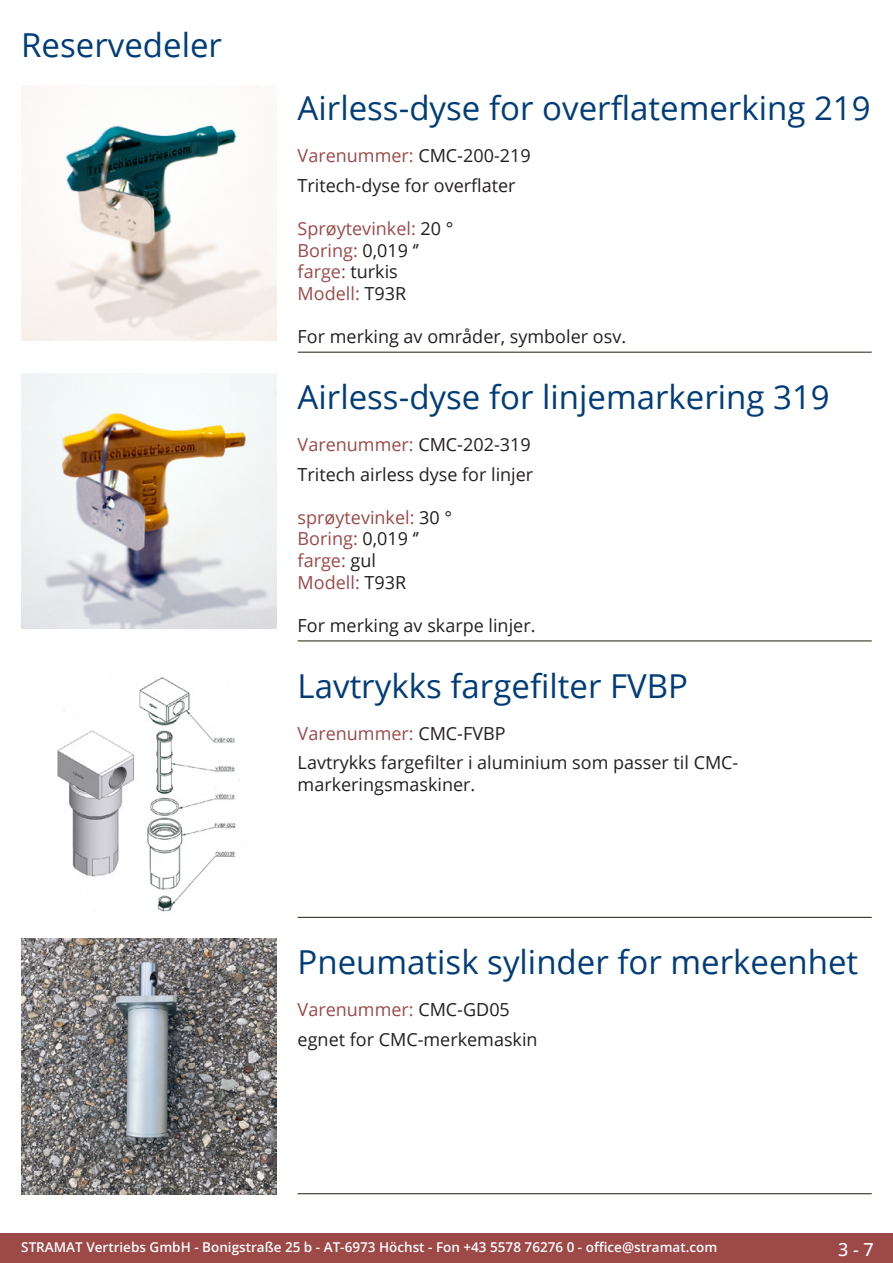
<style>
.page{position:relative;width:893px;height:1263px;background:#fff}
.page>*{position:absolute;margin:0;border:0;box-sizing:border-box;transform-origin:0 0}
.Produkttitel{font:33px "Open Sans";color:#003d78}
.RastTitel{font:33px "Open Sans";color:#003d78}
.Beschreibung_Text{font:18px/21.6px "Open Sans";color:#231f20}
.Beschreibung_Text-2{font:18px/21.6px "Open Sans";color:#9c4948}
.TechDaten_Überschrif{font:18px "Open Sans";color:#9c4948}
.t1{font:500 18px "Open Sans";color:#fff}
.t2{font:600 13.5px "Open Sans";color:#fff}
.s1{color:#231f20}
</style>
<div class="page">
<div style="left:0;top:1233px;width:893px;height:30px;background:#9c4948"></div>
<hr style="left:298px;top:352px;width:574px;height:1px;background:#201d08">
<hr style="left:298px;top:641px;width:574px;height:1px;background:#201d08">
<hr style="left:298px;top:917px;width:574px;height:1px;background:#201d08">
<hr style="left:298px;top:1193px;width:574px;height:1px;background:#201d08">
<img style="left:21px;top:85px;width:255px;height:255px">
<img style="left:21px;top:374px;width:255px;height:255px">
<img style="left:57px;top:677px;width:183px;height:235px">
<img style="left:21px;top:939px;width:255px;height:255px">
<p class="RastTitel" style="left:21px;top:22px;width:202px">Reservedeler</p>
<p class="Produkttitel" style="left:298px;top:86px;width:574px">Airless-dyse for overflatemerking 219</p>
<p class="TechDaten_Überschrif" style="left:298px;top:143px;width:235px">Varenummer: <span class="s1">CMC-200-219</span></p>
<p class="Beschreibung_Text" style="left:298px;top:174px;width:219px">Tritech-dyse for overflater</p>
<p class="Beschreibung_Text-2" style="left:298px;top:217px;width:157px">Sprøytevinkel: <span class="s1">20 °<br></span>Boring: <span class="s1">0,019 ‘’ </span>farge: <span class="s1">turkis<br></span>Modell: <span class="s1">T93R</span></p>
<p class="Beschreibung_Text" style="left:298px;top:325px;width:330px">For merking av områder, symboler osv.</p>
<p class="Produkttitel" style="left:298px;top:374px;width:534px">Airless-dyse for linjemarkering 319</p>
<p class="TechDaten_Überschrif" style="left:298px;top:432px;width:235px">Varenummer: <span class="s1">CMC-202-319</span></p>
<p class="Beschreibung_Text" style="left:298px;top:463px;width:237px">Tritech airless dyse for linjer</p>
<p class="Beschreibung_Text-2" style="left:298px;top:506px;width:156px">sprøytevinkel: <span class="s1">30 °<br></span>Boring: <span class="s1">0,019 ‘’ </span>farge: <span class="s1">gul<br></span>Modell: <span class="s1">T93R</span></p>
<p class="Beschreibung_Text" style="left:298px;top:614px;width:239px">For merking av skarpe linjer.</p>
<p class="Produkttitel" style="left:298px;top:663px;width:392px">Lavtrykks fargefilter FVBP</p>
<p class="TechDaten_Überschrif" style="left:298px;top:721px;width:209px">Varenummer: <span class="s1">CMC-FVBP</span></p>
<p class="Beschreibung_Text" style="left:298px;top:751px;width:442px">Lavtrykks fargefilter i aluminium som passer til CMC&shy;markeringsmaskiner.</p>
<p class="Produkttitel" style="left:298px;top:940px;width:562px">Pneumatisk sylinder for merkeenhet</p>
<p class="TechDaten_Überschrif" style="left:298px;top:997px;width:214px">Varenummer: <span class="s1">CMC-GD05</span></p>
<p class="Beschreibung_Text" style="left:298px;top:1028px;width:242px">egnet for CMC-merkemaskin</p>
<p class="t2" style="left:21px;top:1238px;width:698px">STRAMAT Vertriebs GmbH - Bonigstraße 25 b - AT-6973 Höchst - Fon +43 5578 76276 0 - office@stramat.com</p>
<p class="t1" style="left:838px;top:1237px;width:37px">3 - 7</p>
</div>
